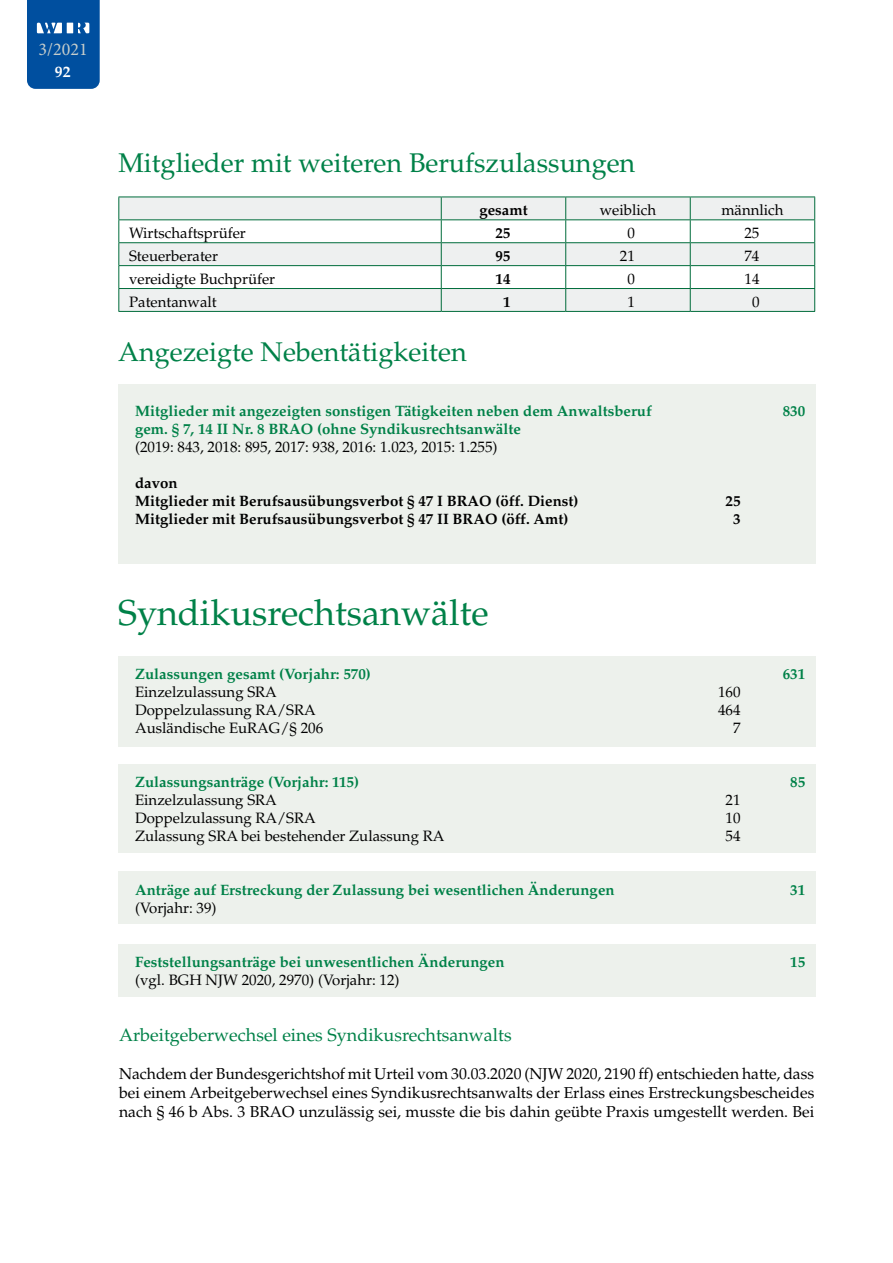
<style>
.page{position:relative;width:893px;height:1263px;background:#fff}
.page>*{position:absolute;margin:0;border:0;box-sizing:border-box;transform-origin:0 0}
.t1{font:36px "Palatino LT Std";color:#008148}
.t2{font:27px "Palatino LT Std";color:#008148}
.t3{font:18px "Palatino LT Std";color:#008148}
.t4{font:18px "Minion Pro";color:#c6cdcb}
.t5{font:15.75px/18.9px "Palatino LT Std";color:#000;text-align:justify}
.t6{font:700 15.75px "Palatino LT Std";color:#fff}
.t7{font:15px "Palatino LT Std";color:#000}
.t8{font:700 15px "Palatino LT Std";color:#008148}
.t9{font:700 15px/18px "Palatino LT Std";color:#000}
</style>
<div class="page">
<svg style="left:27px;top:0;width:73px;height:89px;background:#0e58a4"></svg>
<div style="left:118px;top:944px;width:698px;height:52px;background:#edf1ec"></div>
<div style="left:118px;top:872px;width:698px;height:52px;background:#edf1ec"></div>
<div style="left:118px;top:764px;width:698px;height:89px;background:#edf1ec"></div>
<div style="left:118px;top:384px;width:698px;height:179px;background:#edf1ec"></div>
<div style="left:118px;top:656px;width:698px;height:90px;background:#edf1ec"></div>
<svg style="left:119px;top:198px;width:695px;height:113px;fill:#eef0f0"></svg>
<hr style="left:118px;top:197px;width:323px;height:1px;background:#006c3b">
<hr style="left:441px;top:197px;width:125px;height:1px;background:#006c3b">
<hr style="left:566px;top:197px;width:124px;height:1px;background:#006c3b">
<hr style="left:690px;top:197px;width:125px;height:1px;background:#006c3b">
<hr style="left:118px;top:219px;width:323px;height:1px;background:#006c3b">
<hr style="left:441px;top:219px;width:125px;height:1px;background:#006c3b">
<hr style="left:566px;top:219px;width:124px;height:1px;background:#006c3b">
<hr style="left:690px;top:219px;width:125px;height:1px;background:#006c3b">
<hr style="left:118px;top:242px;width:323px;height:1px;background:#006c3b">
<hr style="left:441px;top:242px;width:125px;height:1px;background:#006c3b">
<hr style="left:566px;top:242px;width:124px;height:1px;background:#006c3b">
<hr style="left:690px;top:242px;width:125px;height:1px;background:#006c3b">
<hr style="left:118px;top:265px;width:323px;height:1px;background:#006c3b">
<hr style="left:441px;top:265px;width:125px;height:1px;background:#006c3b">
<hr style="left:566px;top:265px;width:124px;height:1px;background:#006c3b">
<hr style="left:690px;top:265px;width:125px;height:1px;background:#006c3b">
<hr style="left:118px;top:288px;width:323px;height:1px;background:#006c3b">
<svg style="left:118px;top:197px;width:1px;height:114px"></svg>
<hr style="left:441px;top:288px;width:125px;height:1px;background:#006c3b">
<svg style="left:441px;top:197px;width:1px;height:114px"></svg>
<hr style="left:566px;top:288px;width:124px;height:1px;background:#006c3b">
<svg style="left:565px;top:197px;width:1px;height:114px"></svg>
<hr style="left:690px;top:288px;width:125px;height:1px;background:#006c3b">
<svg style="left:690px;top:197px;width:1px;height:114px"></svg>
<svg style="left:814px;top:197px;width:1px;height:114px"></svg>
<hr style="left:118px;top:311px;width:323px;height:1px;background:#006c3b">
<hr style="left:441px;top:311px;width:125px;height:1px;background:#006c3b">
<hr style="left:566px;top:311px;width:124px;height:1px;background:#006c3b">
<hr style="left:690px;top:311px;width:125px;height:1px;background:#006c3b">
<p class="t4" style="left:39px;top:37px;width:51px">3/2021</p>
<p class="t6" style="left:55px;top:63px;width:17px">92</p>
<h2 class="t2" style="left:118px;top:147px;width:518px">Mitglieder mit weiteren Berufszulassungen</h2>
<p class="t9" style="left:479px;top:201px;width:50px">gesamt</p>
<p class="t7" style="left:600px;top:201px;width:58px">weiblich</p>
<p class="t7" style="left:721px;top:201px;width:64px">männlich</p>
<p class="t7" style="left:129px;top:224px;width:118px">Wirtschaftsprüfer</p>
<p class="t9" style="left:495px;top:224px;width:16px">25</p>
<p class="t7" style="left:627px;top:224px;width:9px">0</p>
<p class="t7" style="left:744px;top:224px;width:16px">25</p>
<p class="t7" style="left:129px;top:247px;width:91px">Steuerberater</p>
<p class="t9" style="left:495px;top:247px;width:16px">95</p>
<p class="t7" style="left:620px;top:247px;width:16px">21</p>
<p class="t7" style="left:744px;top:247px;width:16px">74</p>
<p class="t7" style="left:129px;top:270px;width:148px">vereidigte Buchprüfer</p>
<p class="t9" style="left:495px;top:270px;width:16px">14</p>
<p class="t7" style="left:627px;top:270px;width:9px">0</p>
<p class="t7" style="left:744px;top:270px;width:16px">14</p>
<p class="t7" style="left:129px;top:293px;width:89px">Patentanwalt</p>
<p class="t9" style="left:503px;top:293px;width:9px">1</p>
<p class="t7" style="left:627px;top:293px;width:9px">1</p>
<p class="t7" style="left:752px;top:293px;width:9px">0</p>
<h2 class="t2" style="left:118px;top:336px;width:350px">Angezeigte Nebentätigkeiten</h2>
<p class="t8" style="left:135px;top:402px;width:518px">Mitglieder mit angezeigten sonstigen Tätigkeiten neben dem Anwaltsberuf</p>
<p class="t8" style="left:783px;top:402px;width:24px">830</p>
<p class="t8" style="left:135px;top:420px;width:387px">gem. § 7, 14 II Nr. 8 BRAO (ohne Syndikusrechtsanwälte</p>
<p class="t7" style="left:135px;top:438px;width:364px">(2019: 843, 2018: 895, 2017: 938, 2016: 1.023, 2015: 1.255)</p>
<p class="t9" style="left:135px;top:474px;width:445px">davon<br>Mitglieder mit Berufsausübungsverbot § 47 I BRAO (öff. Dienst)</p>
<p class="t9" style="left:726px;top:492px;width:16px">25</p>
<p class="t9" style="left:135px;top:510px;width:435px">Mitglieder mit Berufsausübungsverbot § 47 II BRAO (öff. Amt)</p>
<p class="t9" style="left:733px;top:510px;width:9px">3</p>
<h1 class="t1" style="left:118px;top:592px;width:372px">Syndikusrechtsanwälte</h1>
<p class="t8" style="left:135px;top:665px;width:237px">Zulassungen gesamt (Vorjahr: 570)</p>
<p class="t8" style="left:783px;top:665px;width:24px">631</p>
<p class="t7" style="left:135px;top:683px;width:143px">Einzelzulassung SRA</p>
<p class="t7" style="left:718px;top:683px;width:24px">160</p>
<p class="t7" style="left:135px;top:701px;width:182px">Doppelzulassung RA/SRA</p>
<p class="t7" style="left:718px;top:701px;width:24px">464</p>
<p class="t7" style="left:135px;top:719px;width:190px">Ausländische EuRAG/§ 206</p>
<p class="t7" style="left:733px;top:719px;width:9px">7</p>
<p class="t8" style="left:135px;top:773px;width:226px">Zulassungsanträge (Vorjahr: 115)</p>
<p class="t8" style="left:790px;top:773px;width:16px">85</p>
<p class="t7" style="left:135px;top:791px;width:143px">Einzelzulassung SRA</p>
<p class="t7" style="left:726px;top:791px;width:16px">21</p>
<p class="t7" style="left:135px;top:809px;width:182px">Doppelzulassung RA/SRA</p>
<p class="t7" style="left:726px;top:809px;width:16px">10</p>
<p class="t7" style="left:135px;top:827px;width:311px">Zulassung SRA bei bestehender Zulassung RA</p>
<p class="t7" style="left:726px;top:827px;width:16px">54</p>
<p class="t8" style="left:135px;top:881px;width:481px">Anträge auf Erstreckung der Zulassung bei wesentlichen Änderungen</p>
<p class="t8" style="left:790px;top:881px;width:16px">31</p>
<p class="t7" style="left:135px;top:899px;width:83px">(Vorjahr: 39)</p>
<p class="t8" style="left:135px;top:953px;width:371px">Feststellungsanträge bei unwesentlichen Änderungen</p>
<p class="t8" style="left:790px;top:953px;width:16px">15</p>
<p class="t7" style="left:135px;top:971px;width:266px">(vgl. BGH NJW 2020, 2970) (Vorjahr: 12)</p>
<p class="t3" style="left:119px;top:1024px;width:394px">Arbeitgeberwechsel eines Syndikusrechtsanwalts</p>
<p class="t5" style="left:119px;top:1064px;width:697px">Nachdem der Bundesgerichtshof mit Urteil vom 30.03.2020 (NJW 2020, 2190 ff) entschieden hatte, dass bei einem Arbeitgeberwechsel eines Syndikusrechtsanwalts der Erlass eines Erstreckungsbescheides nach § 46 b Abs. 3 BRAO unzulässig sei, musste die bis dahin geübte Praxis umgestellt werden. Bei</p>
</div>
